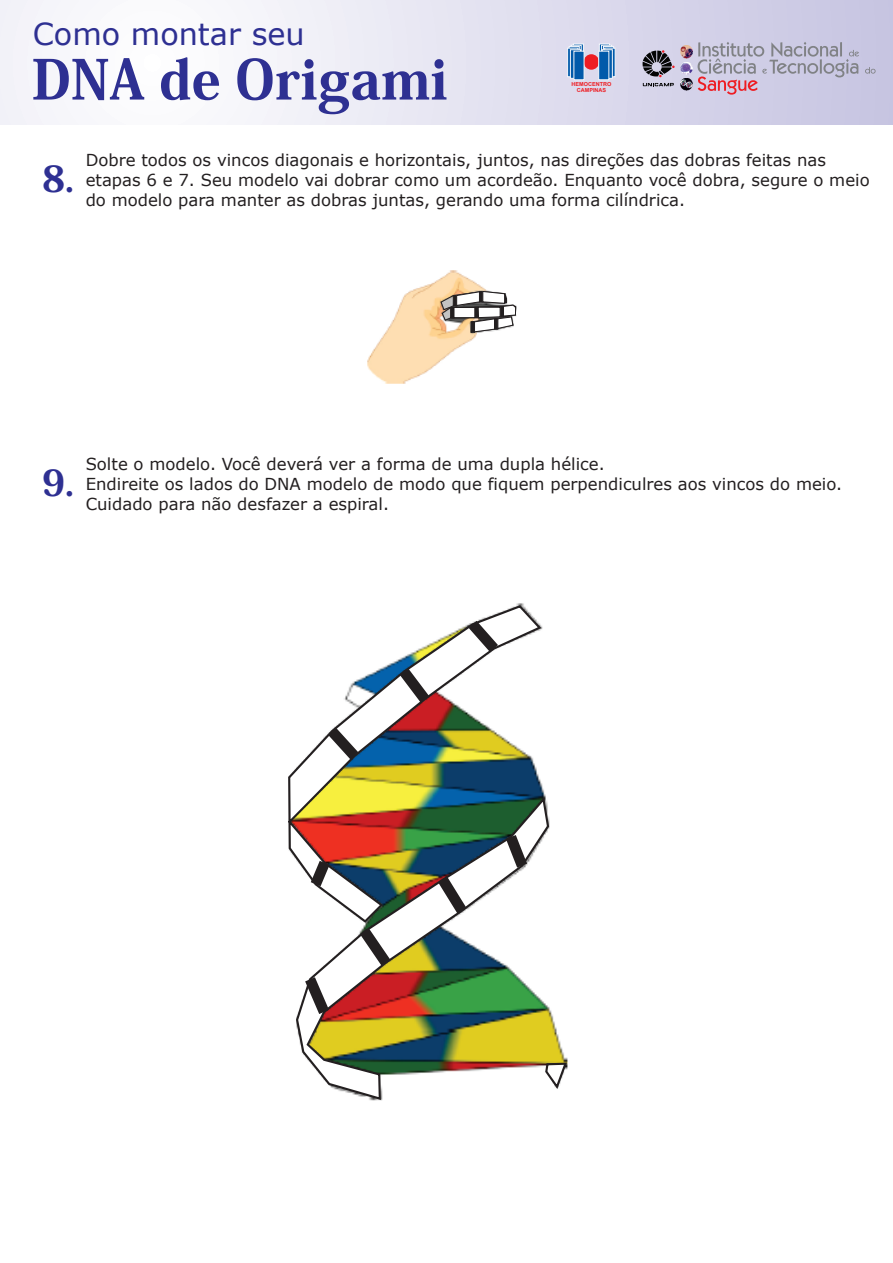
<style>
.page{position:relative;width:893px;height:1263px;background:#fff}
.page>*{position:absolute;margin:0;border:0;box-sizing:border-box;transform-origin:0 0}
.t1{font:800 54.15px "Koz Min Pro";color:#2e3092}
.t2{font:800 36px "Koz Min Pro";color:#2e3092}
.t3{font:30.3px "Verdana";color:#2e3092}
.t4{font:16.5px/20.1px "Verdana";color:#231f20}
.t5{font:700 5.55px "Arial";color:#ee1d23}
</style>
<div class="page">
<img style="left:367px;top:270px;width:150px;height:114px">
<div style="left:0;top:0;width:893px;height:125px;background:linear-gradient(to right,#fff,#c8c6e3)"></div>
<div style="left:584px;top:54px;width:15px;height:16px;background:#ee1d23;border-radius:50%"></div>
<svg style="left:567px;top:44px;width:17px;height:36px"></svg>
<svg style="left:599px;top:44px;width:16px;height:36px"></svg>
<svg style="left:643px;top:42px;width:233px;height:53px;background:#bcb4c9"></svg>
<svg style="left:440px;top:290px;width:76px;height:43px"></svg>
<svg style="left:288px;top:604px;width:255px;height:255px"></svg>
<svg style="left:295px;top:794px;width:255px;height:307px"></svg>
<svg style="left:317px;top:716px;width:52px;height:55px"></svg>
<svg style="left:458px;top:609px;width:51px;height:54px"></svg>
<svg style="left:389px;top:657px;width:51px;height:57px"></svg>
<svg style="left:497px;top:823px;width:39px;height:56px"></svg>
<svg style="left:428px;top:865px;width:49px;height:60px"></svg>
<svg style="left:350px;top:917px;width:51px;height:60px"></svg>
<svg style="left:296px;top:965px;width:42px;height:61px"></svg>
<svg style="left:302px;top:849px;width:37px;height:49px"></svg>
<svg style="left:544px;top:1052px;width:24px;height:39px"></svg>
<h3 class="t3" style="left:33px;top:22px;width:273px">Como montar seu</h3>
<h1 class="t1" style="left:32px;top:52px;width:417px">DNA de Origami</h1>
<p class="t5" style="left:572px;top:82px;width:41px">HEMOCENTRO</p>
<p class="t5" style="left:577px;top:88px;width:31px">CAMPINAS</p>
<h2 class="t2" style="left:42px;top:160px;width:33px">8.</h2>
<p class="t4" style="left:86px;top:151px;width:785px">Dobre todos os vincos diagonais e horizontais, juntos, nas direções das dobras feitas nas etapas 6 e 7. Seu modelo vai dobrar como um acordeão. Enquanto você dobra, segure o meio do modelo para manter as dobras juntas, gerando uma forma cilíndrica.</p>
<h2 class="t2" style="left:42px;top:464px;width:33px">9.</h2>
<p class="t4" style="left:86px;top:455px;width:758px">Solte o modelo. Você deverá ver a forma de uma dupla hélice.<br>Endireite os lados do DNA modelo de modo que fiquem perpendiculres aos vincos do meio.<br>Cuidado para não desfazer a espiral.</p>
</div>
